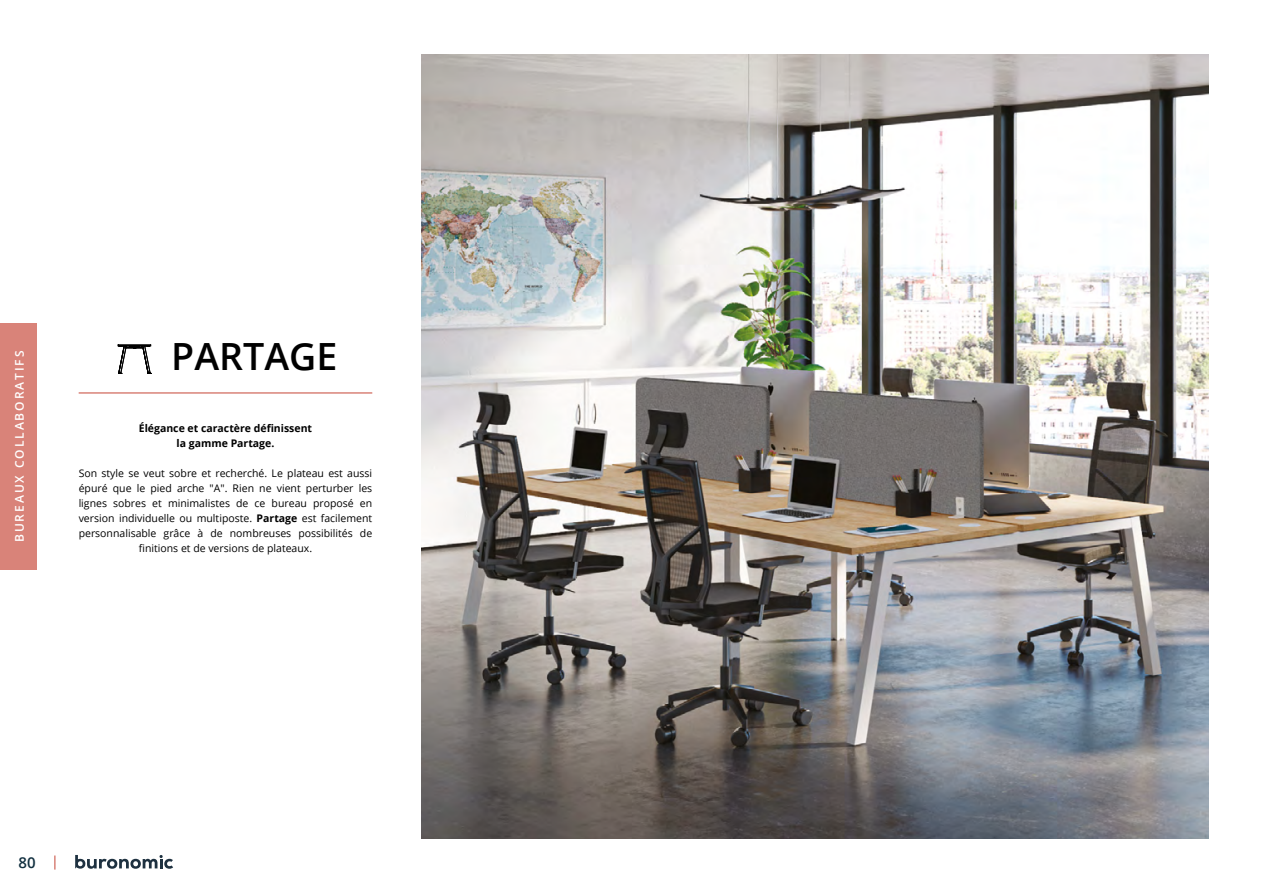
<style>
.page{position:relative;width:1263px;height:893px;background:#fff}
.page>*{position:absolute;margin:0;border:0;box-sizing:border-box;transform-origin:0 0}
.Titre_Gamme_Page_Int{font:600 37.5px "Open Sans";color:#000}
.t1{font:600 15px "Open Sans";color:#112f3f}
.t2{font:600 12px "Open Sans";letter-spacing:.16em;color:#fff}
.Descriptif_Gamme_Pag{font:10.5px/15px "Open Sans";color:#000;text-align:center}
.Descriptif_Gamme_Pag-2{font:700 10.5px "Open Sans";color:#000}
.s1{font-weight:700}
</style>
<div class="page">
<svg style="left:75px;top:855px;width:98px;height:14px"></svg>
<svg style="left:54px;top:855px;width:2px;height:15px"></svg>
<div style="left:0;top:323px;width:36px;height:247px;background:#d98379"></div>
<img style="left:421px;top:54px;width:788px;height:785px">
<hr style="left:79px;top:392px;width:293px;height:2px;background:#d98379">
<hr style="left:118px;top:344px;width:33px;height:1px;background:#000">
<svg style="left:118px;top:345px;width:33px;height:29px"></svg>
<p class="t2" style="left:11px;top:542px;width:193px;rotate:-90deg">BUREAUX COLLABORATIFS</p>
<p class="Titre_Gamme_Page_Int" style="left:171px;top:330px;width:167px">PARTAGE</p>
<p class="Descriptif_Gamme_Pag-2" style="left:139px;top:421px;width:175px">Élégance et caractère définissent</p>
<p class="Descriptif_Gamme_Pag-2" style="left:177px;top:436px;width:99px">la gamme Partage.</p>
<p class="Descriptif_Gamme_Pag" style="left:79px;top:466px;width:295px">Son style se veut sobre et recherché. Le plateau est aussi épuré que le pied arche "A". Rien ne vient perturber les lignes sobres et minimalistes de ce bureau proposé en version individuelle ou multiposte. <span class="s1">Partage</span> est facilement personnalisable grâce à de nombreuses possibilités de finitions et de versions de plateaux.</p>
<h2 class="t1" style="left:18px;top:852px;width:19px">80</h2>
</div>
